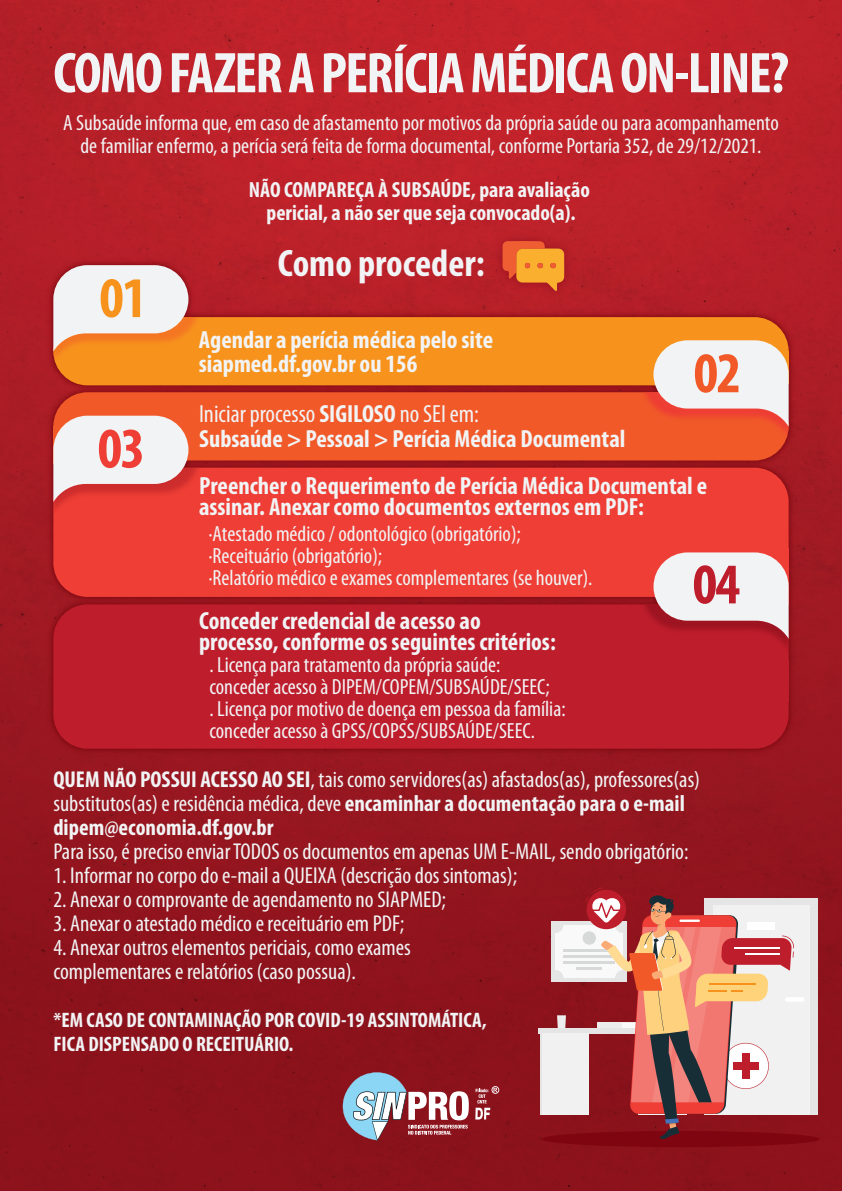
<style>
.page{position:relative;width:842px;height:1191px;background:#fff}
.page>*{position:absolute;margin:0;border:0;box-sizing:border-box;transform-origin:0 0}
.t1{font:700 condensed 57.9px "Myriad Pro";letter-spacing:-.03em;color:#f2f3f4}
.t2{font:700 condensed 57.9px "Myriad Pro";color:#f7931d}
.t3{font:700 condensed 57.9px "Myriad Pro";color:#f15929}
.t4{font:700 condensed 57.9px "Myriad Pro";color:#ee3e35}
.t5{font:700 condensed 57.9px "Myriad Pro";color:#be1d2c}
.t6{font:700 condensed 38.4px "Myriad Pro";color:#f2f3f4}
.t7{font:700 condensed 24.9px/21px "Myriad Pro";color:#f2f3f4}
.t8{font:condensed 23px/24px "Myriad Pro";color:#f2f3f4}
.t9{font:condensed 22px/22px "Myriad Pro";color:#f2f3f4}
.t10{font:700 condensed 22px/23px "Myriad Pro";color:#f2f3f4;text-align:center}
.t11{font:700 condensed 21px/24px "Myriad Pro";color:#f2f3f4}
.s1{font-weight:400}
.s2{font-weight:700}
</style>
<div class="page">
<img style="left:0;top:0;width:842px;height:1191px">
<svg style="left:332px;top:1072px;width:137px;height:68px"></svg>
<svg style="left:475px;top:1086px;width:24px;height:33px"></svg>
<div style="left:705px;top:898px;width:113px;height:216px;background:#e4e5e4"></div>
<div style="left:713px;top:905px;width:97px;height:209px;background:#f0f1f0"></div>
<hr style="left:785px;top:997px;width:19px;height:4px;background:#fff;border-radius:2px">
<div style="left:551px;top:921px;width:76px;height:61px;background:#e4e5e4"></div>
<div style="left:555px;top:925px;width:68px;height:53px;background:#f9f9f9"></div>
<hr style="left:563px;top:949px;width:52px;height:3px;background:#d7d9d8">
<hr style="left:563px;top:955px;width:52px;height:3px;background:#d7d9d8">
<hr style="left:563px;top:961px;width:52px;height:2px;background:#d7d9d8">
<hr style="left:576px;top:967px;width:26px;height:2px;background:#d7d9d8">
<svg style="left:555px;top:925px;width:8px;height:8px"></svg>
<svg style="left:555px;top:970px;width:8px;height:8px"></svg>
<div style="left:583px;top:931px;width:13px;height:13px;background:#d7d9d8;border-radius:50%"></div>
<div style="left:539px;top:1028px;width:149px;height:5px;background:#e4e5e4"></div>
<div style="left:540px;top:1033px;width:49px;height:81px;background:#f0f1f0"></div>
<hr style="left:540px;top:1033px;width:2px;height:81px;background:#e4e5e4">
<svg style="left:557px;top:1015px;width:9px;height:13px"></svg>
<div style="left:541px;top:1130px;width:279px;height:17px;background:#7f0611;border-radius:50%"></div>
<svg style="left:586px;top:887px;width:208px;height:252px"></svg>
<div style="left:466px;top:205px;width:134px;height:24px;background:#bd222a"></div>
<img style="left:17px;top:229px;width:808px;height:556px">
<div style="left:53px;top:317px;width:736px;height:68px;background:#f7931d;border-radius:34px"></div>
<img style="left:53px;top:317px;width:181px;height:68px">
<svg style="left:53px;top:265px;width:135px;height:86px"></svg>
<div style="left:53px;top:392px;width:736px;height:68px;background:#f15929;border-radius:34px"></div>
<img style="left:608px;top:392px;width:181px;height:68px">
<svg style="left:653px;top:340px;width:136px;height:86px"></svg>
<div style="left:53px;top:467px;width:736px;height:130px;background:#ee3e35"></div>
<div style="left:753px;top:548px;width:36px;height:57px;background:#ee3e35"></div>
<div style="left:53px;top:467px;width:181px;height:80px;background:#ee3e35"></div>
<svg style="left:53px;top:416px;width:135px;height:86px"></svg>
<div style="left:53px;top:604px;width:736px;height:144px;background:#be1d2c"></div>
<div style="left:777px;top:660px;width:12px;height:41px;background:#be1d2c"></div>
<div style="left:608px;top:604px;width:181px;height:80px;background:#be1d2c"></div>
<svg style="left:653px;top:552px;width:136px;height:87px"></svg>
<h1 class="t1" style="left:53px;top:41px;width:737px">COMO FAZER A PERÍCIA MÉDICA ON-LINE?</h1>
<p class="t9" style="left:63px;top:112px;width:717px;line-height:23px;text-align:center">A Subsaúde informa que, em caso de afastamento por motivos da própria saúde ou para acompanhamento de familiar enfermo, a perícia será feita de forma documental, conforme Portaria 352, de 29/12/2021.</p>
<p class="t10" style="left:249px;top:179px;width:342px">NÃO COMPAREÇA À SUBSAÚDE, para avaliação pericial, a não ser que seja convocado(a).</p>
<h2 class="t6" style="left:278px;top:242px;width:208px">Como proceder:</h2>
<h1 class="t2" style="left:99px;top:266px;width:49px">01</h1>
<h1 class="t3" style="left:693px;top:341px;width:49px">02</h1>
<h1 class="t4" style="left:98px;top:416px;width:49px">03</h1>
<p class="t7" style="left:199px;top:328px;width:296px;line-height:24px">Agendar a perícia médica pelo site siapmed.df.gov.br ou 156</p>
<p class="t7" style="left:199px;top:401px;width:428px;line-height:25px"><span class="s1">Iniciar processo</span> SIGILOSO <span class="s1">no SEI em:<br></span>Subsaúde &gt; Pessoal &gt; Perícia Médica Documental</p>
<p class="t7" style="left:199px;top:476px;width:510px">Preencher o Requerimento de Perícia Médica Documental e assinar. Anexar como documentos externos em PDF:</p>
<p class="t9" style="left:208px;top:523px;width:386px">·Atestado médico / odontológico (obrigatório); ·Receituário (obrigatório);<br>·Relatório médico e exames complementares (se houver).</p>
<p class="t7" style="left:199px;top:610px;width:358px">Conceder credencial de acesso ao processo, conforme os seguintes critérios:</p>
<p class="t9" style="left:209px;top:654px;width:358px">. Licença para tratamento da própria saúde: conceder acesso à DIPEM/COPEM/SUBSAÚDE/SEEC;<br>. Licença por motivo de doença em pessoa da família: conceder acesso à GPSS/COPSS/SUBSAÚDE/SEEC.</p>
<p class="t8" style="left:53px;top:768px;width:648px"><span class="s2">QUEM NÃO POSSUI ACESSO AO SEI</span>, tais como servidores(as) afastados(as), professores(as) substitutos(as) e residência médica, deve <span class="s2">encaminhar a documentação para o e-mail dipem@economia.df.gov.br</span></p>
<p class="t8" style="left:53px;top:839px;width:637px">Para isso, é preciso enviar TODOS os documentos em apenas UM E-MAIL, sendo obrigatório:</p>
<p class="t8" style="left:53px;top:863px;width:465px">1. Informar no corpo do e-mail a QUEIXA (descrição dos sintomas);</p>
<p class="t8" style="left:53px;top:887px;width:394px">2. Anexar o comprovante de agendamento no SIAPMED;</p>
<p class="t8" style="left:53px;top:911px;width:352px">3. Anexar o atestado médico e receituário em PDF;</p>
<p class="t8" style="left:53px;top:935px;width:359px">4. Anexar outros elementos periciais, como exames complementares e relatórios (caso possua).</p>
<p class="t11" style="left:53px;top:1008px;width:435px">*EM CASO DE CONTAMINAÇÃO POR COVID-19 ASSINTOMÁTICA,<br>FICA DISPENSADO O RECEITUÁRIO.</p>
<h1 class="t5" style="left:692px;top:552px;width:49px">04</h1>
</div>
